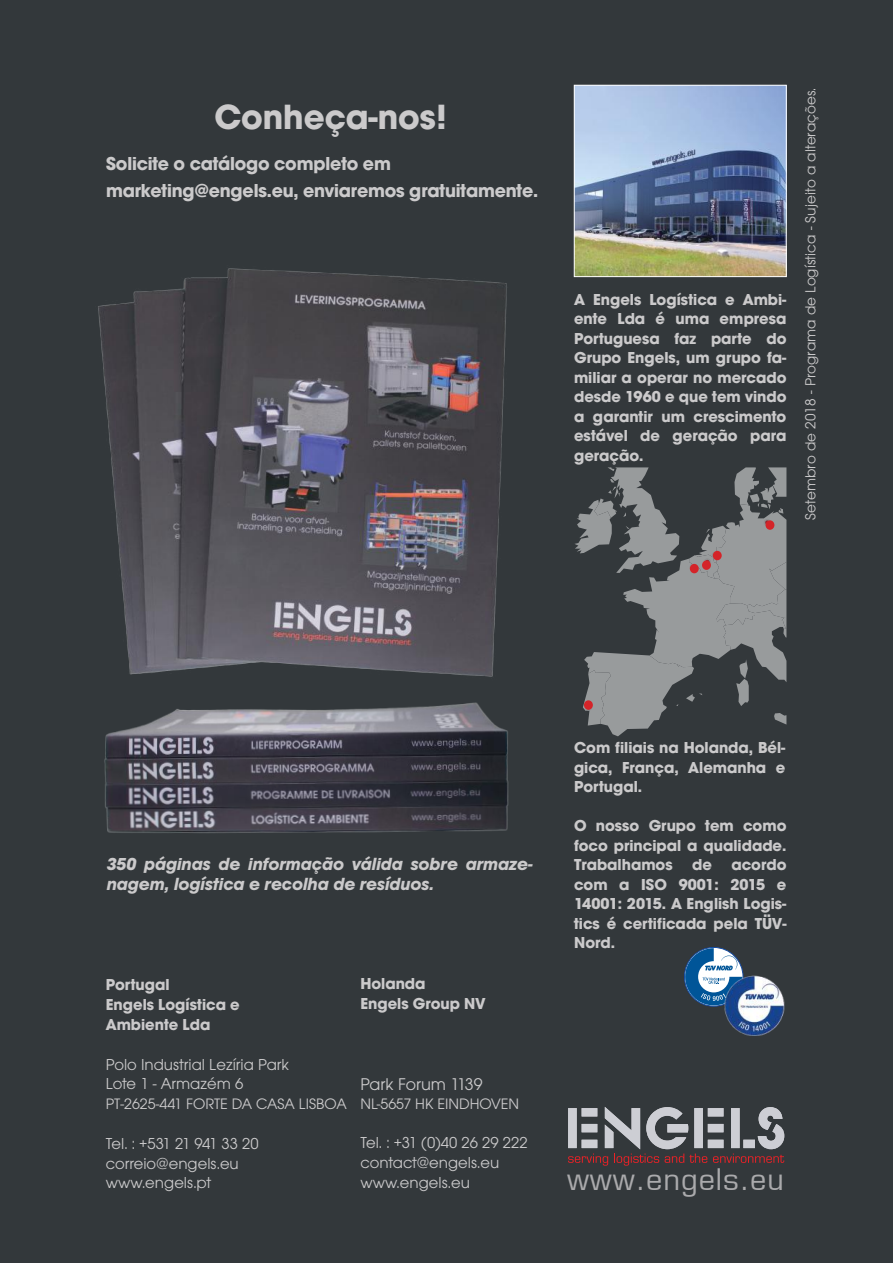
<style>
.page{position:relative;width:893px;height:1263px;background:#33383b}
.page>*{position:absolute;margin:0;border:0;box-sizing:border-box;transform-origin:0 0}
.t1{font:700 36.45px "Avant Garde Gothic Itc T";color:#cbcacb}
.t2{font:28.95px "Eurostile";letter-spacing:.03em;color:#aaaaac}
.t3{font:700 19.5px/27px "Avant Garde Gothic Itc T";letter-spacing:-.01em;color:#cbcacb}
.t4{font:italic 700 18px/19.5px "Avant Garde Gothic Itc T";color:#cbcacb}
.t5{font:17.7px "Avant Garde Gothic Itc T";letter-spacing:-.005em;color:#cbcacb}
.t6{font:700 16.5px/19.5px "Avant Garde Gothic Itc T";color:#cbcacb;text-align:justify}
.t7{font:16.5px/19.8px "Avant Garde Gothic Itc T";color:#cbcacb}
.t8{font:15.75px "Avant Garde Gothic Itc T";color:#cbcacb}
.t9{font:15.15px "Avant Garde Gothic Itc T";color:#cbcacb}
</style>
<div class="page">
<svg style="left:685px;top:948px;width:57px;height:57px;background:#6c92b2"></svg>
<img style="left:722px;top:975px;width:62px;height:60px">
<svg style="left:568px;top:1107px;width:216px;height:59px"></svg>
<svg style="left:575px;top:467px;width:211px;height:269px"></svg>
<div style="left:765px;top:520px;width:9px;height:10px;background:#d42429;border-radius:50%"></div>
<div style="left:690px;top:564px;width:9px;height:9px;background:#d42429;border-radius:50%"></div>
<div style="left:702px;top:560px;width:9px;height:10px;background:#d42429;border-radius:50%"></div>
<div style="left:713px;top:551px;width:9px;height:9px;background:#d42429;border-radius:50%"></div>
<div style="left:584px;top:700px;width:9px;height:10px;background:#d42429;border-radius:50%"></div>
<img style="left:98px;top:268px;width:409px;height:409px">
<img style="left:104px;top:702px;width:405px;height:131px">
<img style="left:576px;top:87px;width:208px;height:188px">
<div style="left:574px;top:85px;width:212px;height:192px;border:1px solid #fff"></div>
<h1 class="t1" style="left:214px;top:95px;width:234px">Conheça-nos!</h1>
<p class="t3" style="left:106px;top:149px;width:434px">Solicite o catálogo completo em marketing@engels.eu, enviaremos gratuitamente.</p>
<p class="t6" style="left:574px;top:289px;width:214px">A Engels Logística e Ambi&shy;ente Lda é uma empresa Portuguesa faz parte do Grupo Engels, um grupo fa&shy;miliar a operar no mercado desde 1960 e que tem vindo a garantir um crescimento estável de geração para geração.</p>
<p class="t9" style="left:802px;top:520px;width:433px;rotate:-90deg">Setembro de 2018 - Programa de Logística - Sujeito a alterações.</p>
<p class="t4" style="left:107px;top:854px;width:428px">350 páginas de informação válida sobre armaze&shy;nagem, logística e recolha de resíduos.</p>
<p class="t6" style="left:106px;top:974px;width:135px;text-align:left">Portugal<br>Engels Logística e<br>Ambiente Lda</p>
<p class="t7" style="left:106px;top:1054px;width:185px">Polo Industrial Lezíria Park<br>Lote 1 - Armazém 6</p>
<p class="t8" style="left:106px;top:1095px;width:242px">PT-2625-441 FORTE DA CASA LISBOA</p>
<p class="t7" style="left:106px;top:1133px;width:154px">Tel. : +531 21 941 33 20 correio@engels.eu www.engels.pt</p>
<p class="t6" style="left:360px;top:973px;width:127px">Holanda<br>Engels Group NV</p>
<p class="t5" style="left:360px;top:1073px;width:124px">Park Forum 1139</p>
<p class="t8" style="left:360px;top:1094px;width:160px">NL-5657 HK EINDHOVEN</p>
<p class="t7" style="left:360px;top:1132px;width:169px">Tel. : +31 (0)40 26 29 222 contact@engels.eu www.engels.eu</p>
<p class="t6" style="left:574px;top:737px;width:213px">Com filiais na Holanda, Bél&shy;gica, França, Alemanha e Portugal.</p>
<p class="t6" style="left:574px;top:815px;width:214px">O nosso Grupo tem como foco principal a qualidade.<br>Trabalhamos de acordo com a ISO 9001: 2015 e 14001: 2015. A English Logis&shy;tics é certificada pela TÜV-Nord.</p>
<h2 class="t2" style="left:567px;top:1162px;width:218px">www.engels.eu</h2>
</div>
